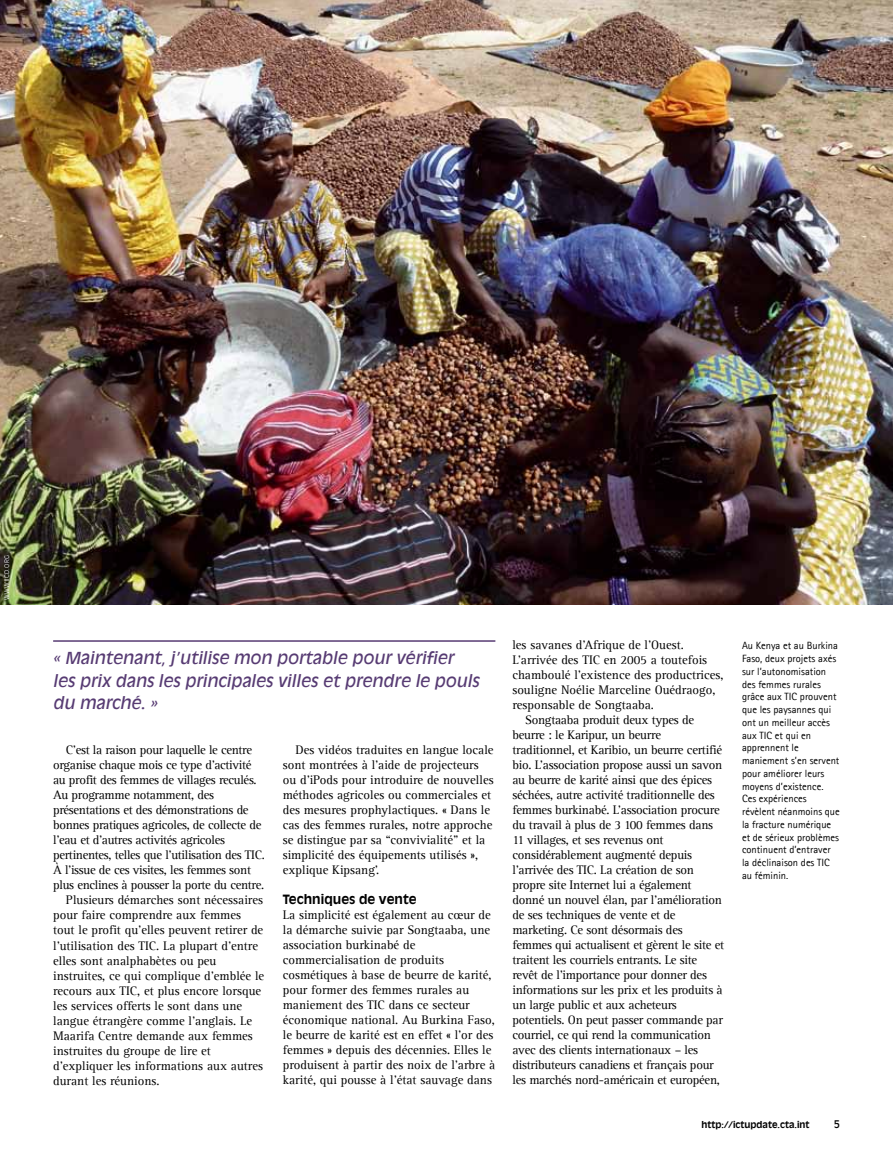
<style>
.page{position:relative;width:893px;height:1149px;background:#fff}
.page>*{position:absolute;margin:0;border:0;box-sizing:border-box;transform-origin:0 0}
.t1{font:italic 16.5px/22.5px "Antique Olive LT";color:#573b73}
.t2{font:12.75px/15px "Agfa Rotis Serif";color:#000}
.t3{font:12.75px "Agfa Rotis Serif";letter-spacing:-.02em;color:#000}
.t4{font:12.75px "Agfa Rotis Serif";letter-spacing:-.025em;color:#000}
.t5{font:700 12.75px "Antique Olive LT";color:#000}
.t6{font:10.5px/12.8px "Agfa Rotis Sans Serif";color:#000}
.t7{font:10.5px "Antique Olive LT";color:#000}
.t8{font:700 9px "Antique Olive LT";color:#000}
.t9{font:300 6.3px "Antique Olive LT";color:#fff}
</style>
<div class="page">
<img style="left:0;top:0;width:893px;height:604px">
<hr style="left:53px;top:640px;width:442px;height:1px;background:#573b73">
<p class="t9" style="left:3px;top:600px;width:46px;rotate:-90deg">www.iicd.org</p>
<p class="t1" style="left:53px;top:647px;width:428px">« Maintenant, j’utilise mon portable pour vérifier les prix dans les principales villes et prendre le pouls du marché. »</p>
<p class="t4" style="left:66px;top:742px;width:188px">C’est la raison pour laquelle le centre</p>
<p class="t4" style="left:53px;top:757px;width:200px">organise chaque mois ce type d’activité</p>
<p class="t4" style="left:53px;top:772px;width:205px">au profit des femmes de villages reculés.</p>
<p class="t4" style="left:53px;top:787px;width:162px">Au programme notamment, des</p>
<p class="t4" style="left:53px;top:802px;width:197px">présentations et des démonstrations de</p>
<p class="t4" style="left:53px;top:817px;width:210px">bonnes pratiques agricoles, de collecte de</p>
<p class="t4" style="left:53px;top:832px;width:173px">l’eau et d’autres activités agricoles</p>
<p class="t4" style="left:53px;top:847px;width:213px">pertinentes, telles que l’utilisation des TIC.</p>
<p class="t4" style="left:53px;top:862px;width:199px">À l’issue de ces visites, les femmes sont</p>
<p class="t4" style="left:53px;top:877px;width:212px">plus enclines à pousser la porte du centre.</p>
<p class="t2" style="left:66px;top:892px;width:199px">Plusieurs démarches sont nécessaires</p>
<p class="t2" style="left:53px;top:907px;width:189px">pour faire comprendre aux femmes</p>
<p class="t2" style="left:53px;top:922px;width:212px">tout le profit qu’elles peuvent retirer de</p>
<p class="t2" style="left:53px;top:937px;width:206px">l’utilisation des TIC. La plupart d’entre</p>
<p class="t2" style="left:53px;top:952px;width:165px">elles sont analphabètes ou peu</p>
<p class="t2" style="left:53px;top:967px;width:213px">instruites, ce qui complique d’emblée le</p>
<p class="t2" style="left:53px;top:982px;width:210px">recours aux TIC, et plus encore lorsque</p>
<p class="t2" style="left:53px;top:997px;width:191px">les services offerts le sont dans une</p>
<p class="t2" style="left:53px;top:1012px;width:201px">langue étrangère comme l’anglais. Le</p>
<p class="t2" style="left:53px;top:1027px;width:201px">Maarifa Centre demande aux femmes</p>
<p class="t2" style="left:53px;top:1042px;width:159px">instruites du groupe de lire et</p>
<p class="t2" style="left:53px;top:1057px;width:211px">d’expliquer les informations aux autres</p>
<p class="t2" style="left:53px;top:1072px;width:108px">durant les réunions.</p>
<p class="t2" style="left:283px;top:742px;width:212px;text-indent:13px">Des vidéos traduites en langue locale sont montrées à l’aide de projecteurs ou d’iPods pour introduire de nouvelles méthodes agricoles ou commerciales et des mesures prophylactiques. « Dans le cas des femmes rurales, notre approche se distingue par sa “convivialité” et la simplicité des équipements utilisés », explique Kipsang’.</p>
<p class="t5" style="left:283px;top:891px;width:135px">Techniques de vente</p>
<p class="t2" style="left:283px;top:907px;width:214px">La simplicité est également au cœur de la démarche suivie par Songtaaba, une association burkinabé de commercialisation de produits cosmétiques à base de beurre de karité, pour former des femmes rurales au maniement des TIC dans ce secteur économique national. Au Burkina Faso, le beurre de karité est en effet « l’or des femmes » depuis des décennies. Elles le produisent à partir des noix de l’arbre à karité, qui pousse à l’état sauvage dans</p>
<p class="t2" style="left:512px;top:637px;width:173px">les savanes d’Afrique de l’Ouest.</p>
<p class="t2" style="left:512px;top:652px;width:196px">L’arrivée des TIC en 2005 a toutefois</p>
<p class="t2" style="left:512px;top:667px;width:213px">chamboulé l’existence des productrices,</p>
<p class="t2" style="left:512px;top:682px;width:205px">souligne Noélie Marceline Ouédraogo,</p>
<p class="t2" style="left:512px;top:697px;width:143px">responsable de Songtaaba.</p>
<p class="t3" style="left:525px;top:712px;width:170px">Songtaaba produit deux types de</p>
<p class="t3" style="left:512px;top:727px;width:150px">beurre : le Karipur, un beurre</p>
<p class="t3" style="left:512px;top:742px;width:211px">traditionnel, et Karibio, un beurre certifié</p>
<p class="t3" style="left:512px;top:757px;width:211px">bio. L’association propose aussi un savon</p>
<p class="t3" style="left:512px;top:772px;width:201px">au beurre de karité ainsi que des épices</p>
<p class="t3" style="left:512px;top:787px;width:204px">séchées, autre activité traditionnelle des</p>
<p class="t3" style="left:512px;top:802px;width:209px">femmes burkinabé. L’association procure</p>
<p class="t3" style="left:512px;top:817px;width:202px">du travail à plus de 3 100 femmes dans</p>
<p class="t3" style="left:512px;top:832px;width:153px">11 villages, et ses revenus ont</p>
<p class="t3" style="left:512px;top:847px;width:181px">considérablement augmenté depuis</p>
<p class="t3" style="left:512px;top:862px;width:183px">l’arrivée des TIC. La création de son</p>
<p class="t3" style="left:512px;top:877px;width:181px">propre site Internet lui a également</p>
<p class="t3" style="left:512px;top:892px;width:211px">donné un nouvel élan, par l’amélioration</p>
<p class="t3" style="left:512px;top:907px;width:165px">de ses techniques de vente et de</p>
<p class="t3" style="left:512px;top:922px;width:172px">marketing. Ce sont désormais des</p>
<p class="t3" style="left:512px;top:937px;width:213px">femmes qui actualisent et gèrent le site et</p>
<p class="t3" style="left:512px;top:952px;width:186px">traitent les courriels entrants. Le site</p>
<p class="t3" style="left:512px;top:967px;width:196px">revêt de l’importance pour donner des</p>
<p class="t3" style="left:512px;top:982px;width:212px">informations sur les prix et les produits à</p>
<p class="t3" style="left:512px;top:997px;width:166px">un large public et aux acheteurs</p>
<p class="t3" style="left:512px;top:1012px;width:212px">potentiels. On peut passer commande par</p>
<p class="t3" style="left:512px;top:1027px;width:200px">courriel, ce qui rend la communication</p>
<p class="t3" style="left:512px;top:1042px;width:187px">avec des clients internationaux – les</p>
<p class="t3" style="left:512px;top:1057px;width:203px">distributeurs canadiens et français pour</p>
<p class="t3" style="left:512px;top:1072px;width:209px">les marchés nord-américain et européen,</p>
<p class="t6" style="left:742px;top:639px;width:99px">Au Kenya et au Burkina<br>Faso, deux projets axés sur l’autonomisation des femmes rurales grâce aux TIC prouvent que les paysannes qui ont un meilleur accès aux TIC et qui en apprennent le maniement s’en servent pour améliorer leurs moyens d’existence.<br>Ces expériences révèlent néanmoins que la fracture numérique et de sérieux problèmes continuent d’entraver la déclinaison des TIC au féminin.</p>
<p class="t8" style="left:702px;top:1118px;width:110px">http://ictupdate.cta.int</p>
<p class="t7" style="left:834px;top:1117px;width:7px">5</p>
</div>
